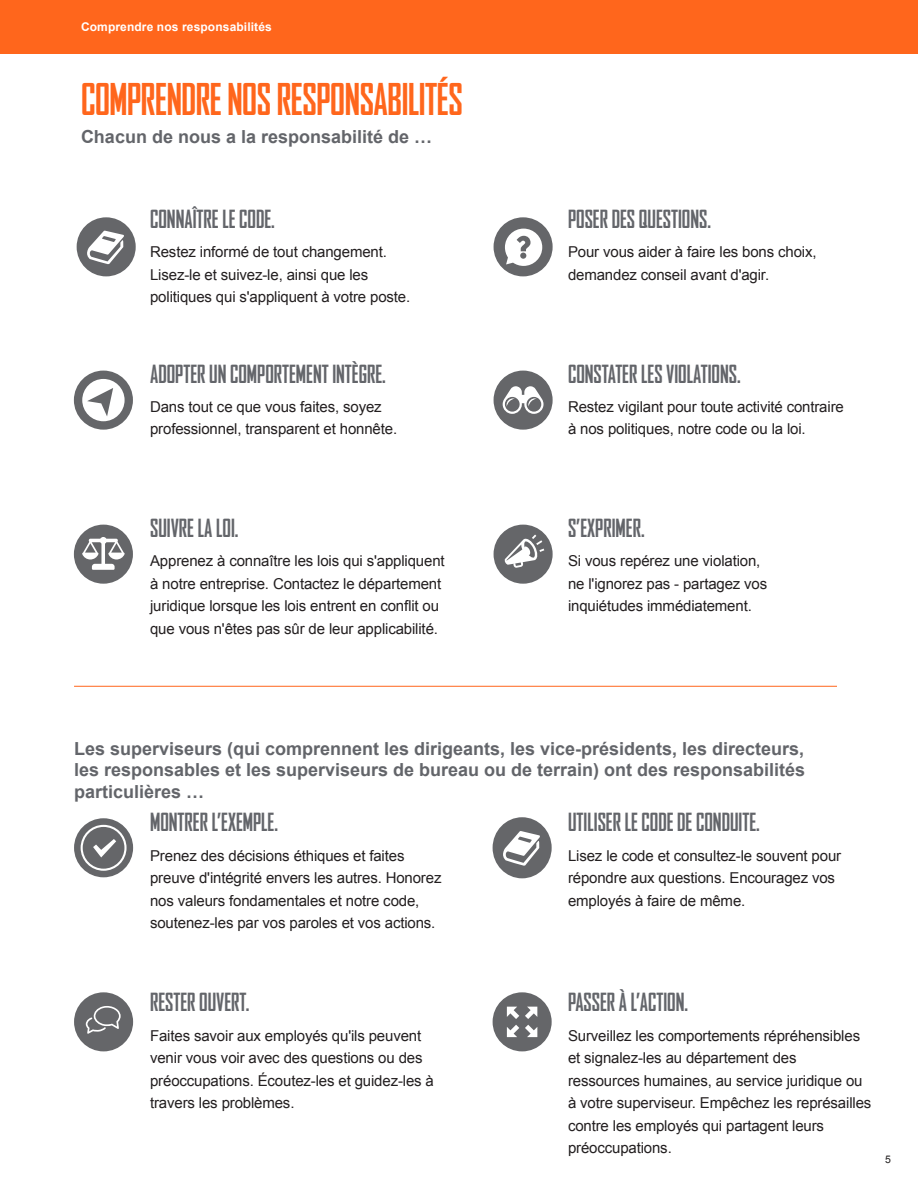
<style>
.page{position:relative;width:918px;height:1188px;background:#fff}
.page>*{position:absolute;margin:0;border:0;box-sizing:border-box;transform-origin:0 0}
.Orange_Agency_28pt_Headline{font:700 condensed 42px "Agency FB";letter-spacing:-.01em;color:#ff661c}
.Grey_Agency_16pt{font:700 condensed 24px "Agency FB";color:#63656a}
.Helvetica_12pt_Bold_Gray_SubHead{font:700 18px/21.6px "Arial";color:#63656a;text-align:justify}
.t1{font:15px/22.5px "Arial";letter-spacing:-.01em;color:#231f20}
.t2{font:700 12px "Arial";letter-spacing:.01em;color:#fff}
.t3{font:10.5px "Arial";color:#231f20}
</style>
<div class="page">
<hr style="left:74px;top:686px;width:763px;height:1px;background:#ff661c">
<div style="left:77px;top:217px;width:59px;height:59px;background:#656669;border-radius:50%"></div>
<svg style="left:87px;top:231px;width:37px;height:33px"></svg>
<div style="left:74px;top:371px;width:59px;height:59px;background:#656669;border-radius:50%"></div>
<svg style="left:82px;top:379px;width:43px;height:42px"></svg>
<div style="left:74px;top:525px;width:59px;height:59px;background:#656669;border-radius:50%"></div>
<svg style="left:82px;top:537px;width:43px;height:33px"></svg>
<div style="left:494px;top:217px;width:59px;height:59px;background:#656669;border-radius:50%"></div>
<svg style="left:505px;top:229px;width:37px;height:37px"></svg>
<div style="left:494px;top:371px;width:59px;height:59px;background:#656669;border-radius:50%"></div>
<svg style="left:503px;top:386px;width:41px;height:28px"></svg>
<div style="left:494px;top:525px;width:59px;height:59px;background:#656669;border-radius:50%"></div>
<svg style="left:504px;top:535px;width:40px;height:33px"></svg>
<div style="left:74px;top:818px;width:59px;height:59px;background:#656669;border-radius:50%"></div>
<svg style="left:81px;top:825px;width:46px;height:46px"></svg>
<div style="left:493px;top:817px;width:59px;height:61px;background:#656669;border-radius:50%"></div>
<svg style="left:503px;top:831px;width:37px;height:35px"></svg>
<div style="left:74px;top:992px;width:59px;height:59px;background:#656669;border-radius:50%"></div>
<svg style="left:86px;top:1006px;width:35px;height:28px"></svg>
<div style="left:493px;top:992px;width:59px;height:59px;background:#656669;border-radius:50%"></div>
<svg style="left:507px;top:1007px;width:12px;height:12px"></svg>
<svg style="left:525px;top:1025px;width:12px;height:12px"></svg>
<svg style="left:525px;top:1007px;width:12px;height:12px"></svg>
<svg style="left:507px;top:1025px;width:12px;height:12px"></svg>
<div style="left:0;top:0;width:918px;height:54px;background:#ff661c"></div>
<p class="t2" style="left:81px;top:19px;width:192px">Comprendre nos responsabilités</p>
<p class="Orange_Agency_28pt_Headline" style="left:81px;top:74px;width:383px">COMPRENDRE NOS RESPONSABILITÉS</p>
<p class="Helvetica_12pt_Bold_Gray_SubHead" style="left:81px;top:126px;width:353px">Chacun de nous a la responsabilité de …</p>
<p class="Grey_Agency_16pt" style="left:150px;top:205px;width:126px">CONNAÎTRE LE CODE.</p>
<p class="t1" style="left:150px;top:241px;width:262px">Restez informé de tout changement.<br>Lisez-le et suivez-le, ainsi que les politiques qui s'appliquent à votre poste.</p>
<p class="Grey_Agency_16pt" style="left:150px;top:359px;width:237px">ADOPTER UN COMPORTEMENT INTÈGRE.</p>
<p class="t1" style="left:150px;top:395px;width:249px">Dans tout ce que vous faites, soyez professionnel, transparent et honnête.</p>
<p class="Grey_Agency_16pt" style="left:150px;top:514px;width:90px">SUIVRE LA LOI.</p>
<p class="t1" style="left:150px;top:550px;width:296px">Apprenez à connaître les lois qui s'appliquent à notre entreprise. Contactez le département juridique lorsque les lois entrent en conflit ou que vous n'êtes pas sûr de leur applicabilité.</p>
<p class="Grey_Agency_16pt" style="left:568px;top:205px;width:144px">POSER DES QUESTIONS.</p>
<p class="t1" style="left:568px;top:241px;width:250px">Pour vous aider à faire les bons choix, demandez conseil avant d'agir.</p>
<p class="Grey_Agency_16pt" style="left:568px;top:359px;width:174px">CONSTATER LES VIOLATIONS.</p>
<p class="t1" style="left:568px;top:395px;width:277px">Restez vigilant pour toute activité contraire à nos politiques, notre code ou la loi.</p>
<p class="Grey_Agency_16pt" style="left:568px;top:514px;width:78px">S’EXPRIMER.</p>
<p class="t1" style="left:568px;top:550px;width:201px">Si vous repérez une violation, ne l'ignorez pas - partagez vos inquiétudes immédiatement.</p>
<p class="Helvetica_12pt_Bold_Gray_SubHead" style="left:74px;top:738px;width:733px">Les superviseurs (qui comprennent les dirigeants, les vice-présidents, les directeurs, les responsables et les superviseurs de bureau ou de terrain) ont des responsabilités particulières …</p>
<p class="Grey_Agency_16pt" style="left:150px;top:808px;width:129px">MONTRER L’EXEMPLE.</p>
<p class="t1" style="left:150px;top:844px;width:293px">Prenez des décisions éthiques et faites preuve d'intégrité envers les autres. Honorez nos valeurs fondamentales et notre code, soutenez-les par vos paroles et vos actions.</p>
<p class="Grey_Agency_16pt" style="left:568px;top:808px;width:193px">UTILISER LE CODE DE CONDUITE.</p>
<p class="t1" style="left:568px;top:844px;width:275px">Lisez le code et consultez-le souvent pour répondre aux questions. Encouragez vos employés à faire de même.</p>
<p class="Grey_Agency_16pt" style="left:150px;top:988px;width:101px">RESTER OUVERT.</p>
<p class="t1" style="left:150px;top:1024px;width:285px">Faites savoir aux employés qu'ils peuvent venir vous voir avec des questions ou des préoccupations. Écoutez-les et guidez-les à travers les problèmes.</p>
<p class="Grey_Agency_16pt" style="left:568px;top:988px;width:122px">PASSER À L’ACTION.</p>
<p class="t1" style="left:568px;top:1024px;width:305px">Surveillez les comportements répréhensibles et signalez-les au département des ressources humaines, au service juridique ou à votre superviseur. Empêchez les représailles contre les employés qui partagent leurs préoccupations.</p>
<p class="t3" style="left:885px;top:1153px;width:7px">5</p>
</div>
